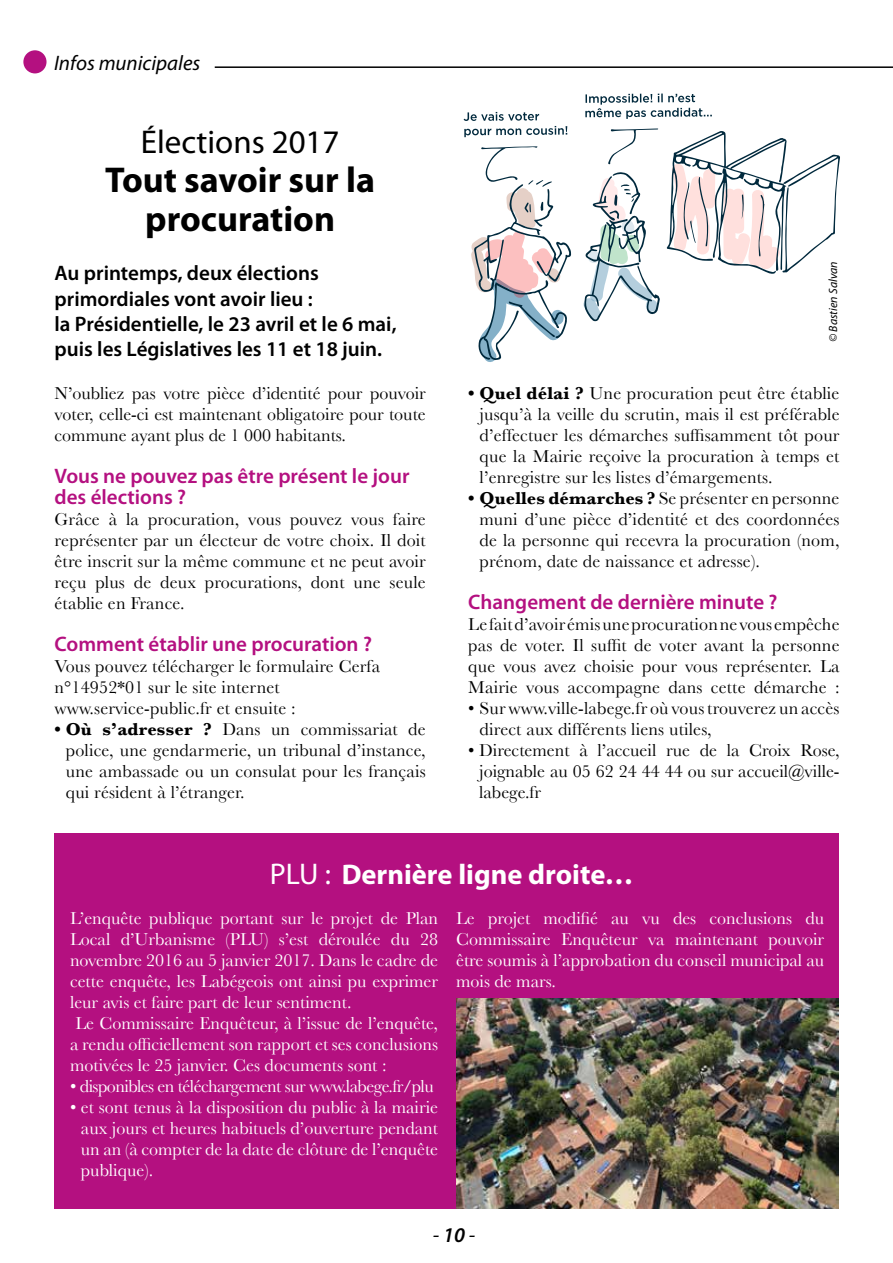
<style>
.page{position:relative;width:893px;height:1263px;background:#fff}
.page>*{position:absolute;margin:0;border:0;box-sizing:border-box;transform-origin:0 0}
.t1{font:700 36px/39px "Myriad Pro";color:#000;text-align:center}
.t2{font:33px "Myriad Pro";color:#000}
.t3{font:700 28.5px "Myriad Pro";color:#fff}
.t4{font:600 21px/25.2px "Myriad Pro";color:#000}
.t5{font:600 21px/21px "Myriad Pro";color:#b41080}
.t6{font:italic 21px "Myriad Pro";color:#000}
.t7{font:18px/21px "Baskerville";letter-spacing:.01em;color:#000;text-align:justify}
.t8{font:18px/21px "Baskerville";color:#fff;text-align:justify}
.t9{font:18px "Baskerville";letter-spacing:-.03em;color:#fff}
.t10{font:italic 12px "Myriad Pro";color:#000}
.s1{font-weight:700}
.s2{font-family:"Myriad";font-weight:400;font-size:30px}
.s3{font-weight:600}
</style>
<div class="page">
<div style="left:23px;top:50px;width:24px;height:23px;background:#b41080;border-radius:50%"></div>
<hr style="left:215px;top:66px;width:678px;height:2px;background:#000">
<svg style="left:608px;top:128px;width:50px;height:36px"></svg>
<svg style="left:666px;top:131px;width:174px;height:143px"></svg>
<svg style="left:471px;top:146px;width:100px;height:216px"></svg>
<svg style="left:583px;top:172px;width:77px;height:150px"></svg>
<svg style="left:464px;top:112px;width:103px;height:25px"></svg>
<svg style="left:585px;top:94px;width:127px;height:25px"></svg>
<div style="left:54px;top:833px;width:785px;height:376px;background:#b41080"></div>
<img style="left:456px;top:998px;width:383px;height:211px">
<p class="t6" style="left:54px;top:50px;width:148px">Infos municipales</p>
<h2 class="t2" style="left:141px;top:122px;width:200px">Élections 2017</h2>
<h1 class="t1" style="left:105px;top:159px;width:271px">Tout savoir sur la procuration</h1>
<p class="t4" style="left:55px;top:260px;width:344px">Au printemps, deux élections primordiales vont avoir lieu :<br>la Présidentielle, le 23 avril et le 6 mai, puis les Législatives les 11 et 18 juin.</p>
<p class="t7" style="left:55px;top:382px;width:373px">N’oubliez pas votre pièce d’identité pour pouvoir voter, celle-ci est maintenant obligatoire pour toute commune ayant plus de 1 000 habitants.</p>
<p class="t5" style="left:55px;top:465px;width:356px">Vous ne pouvez pas être présent le jour des élections ?</p>
<p class="t7" style="left:55px;top:508px;width:373px">Grâce à la procuration, vous pouvez vous faire représenter par un électeur de votre choix. Il doit être inscrit sur la même commune et ne peut avoir reçu plus de deux procurations, dont une seule établie en France.</p>
<p class="t5" style="left:55px;top:633px;width:319px">Comment établir une procuration ?</p>
<p class="t7" style="left:55px;top:655px;width:327px;text-align:left">Vous pouvez télécharger le formulaire Cerfa n°14952*01 sur le site internet www.service-public.fr et ensuite :</p>
<p class="t7" style="left:66px;top:719px;width:361px;text-indent:-11px"><span class="s1">• Où s’adresser ?</span> Dans un commissariat de police, une gendarmerie, un tribunal d’instance, une ambassade ou un consulat pour les français qui résident à l’étranger.</p>
<p class="t10" style="left:826px;top:342px;width:82px;rotate:-90deg">© Bastien Salvan</p>
<p class="t7" style="left:480px;top:383px;width:362px;text-indent:-11px"><span class="s1">• Quel délai ?</span> Une procuration peut être établie jusqu’à la veille du scrutin, mais il est préférable d’effectuer les démarches suffisamment tôt pour que la Mairie reçoive la procuration à temps et l’enregistre sur les listes d’émargements.</p>
<p class="t7" style="left:480px;top:488px;width:361px;text-indent:-11px"><span class="s1">• Quelles démarches ?</span> Se présenter en personne muni d’une pièce d’identité et des coordonnées de la personne qui recevra la procuration (nom, prénom, date de naissance et adresse).</p>
<p class="t5" style="left:468px;top:591px;width:311px">Changement de dernière minute ?</p>
<p class="t7" style="left:468px;top:613px;width:373px">Le fait d’avoir émis une procuration ne vous empêche pas de voter. Il suffit de voter avant la personne que vous avez choisie pour vous représenter. La Mairie vous accompagne dans cette démarche :</p>
<p class="t7" style="left:480px;top:698px;width:361px;text-indent:-11px">• Sur www.ville-labege.fr où vous trouverez un accès direct aux différents liens utiles,</p>
<p class="t7" style="left:479px;top:740px;width:362px;text-indent:-11px">• Directement à l’accueil rue de la Croix Rose, joignable au 05 62 24 44 44 ou sur accueil@ville&shy;labege.fr</p>
<h3 class="t3" style="left:270px;top:856px;width:365px"><span class="s2">PLU :</span> Dernière ligne droite…</h3>
<p class="t8" style="left:70px;top:907px;width:370px;text-align:left">L’enquête publique portant sur le projet de Plan Local d’Urbanisme (PLU) s’est déroulée du 28 novembre 2016 au 5 janvier 2017. Dans le cadre de cette enquête, les Labégeois ont ainsi pu exprimer leur avis et faire part de leur sentiment.<br>Le Commissaire Enquêteur, à l’issue de l’enquête, a rendu officiellement son rapport et ses conclusions motivées le 25 janvier. Ces documents sont :</p>
<p class="t9" style="left:70px;top:1076px;width:365px">• disponibles en téléchargement sur www.labege.fr/plu</p>
<p class="t8" style="left:81px;top:1097px;width:359px;text-indent:-11px">• et sont tenus à la disposition du public à la mairie aux jours et heures habituels d’ouverture pendant un an (à compter de la date de clôture de l’enquête publique).</p>
<p class="t8" style="left:456px;top:908px;width:370px">Le projet modifié au vu des conclusions du Commissaire Enquêteur va maintenant pouvoir être soumis à l’approbation du conseil municipal au mois de mars.</p>
<p class="t6" style="left:433px;top:1222px;width:44px">- <span class="s3">10</span> -</p>
</div>
